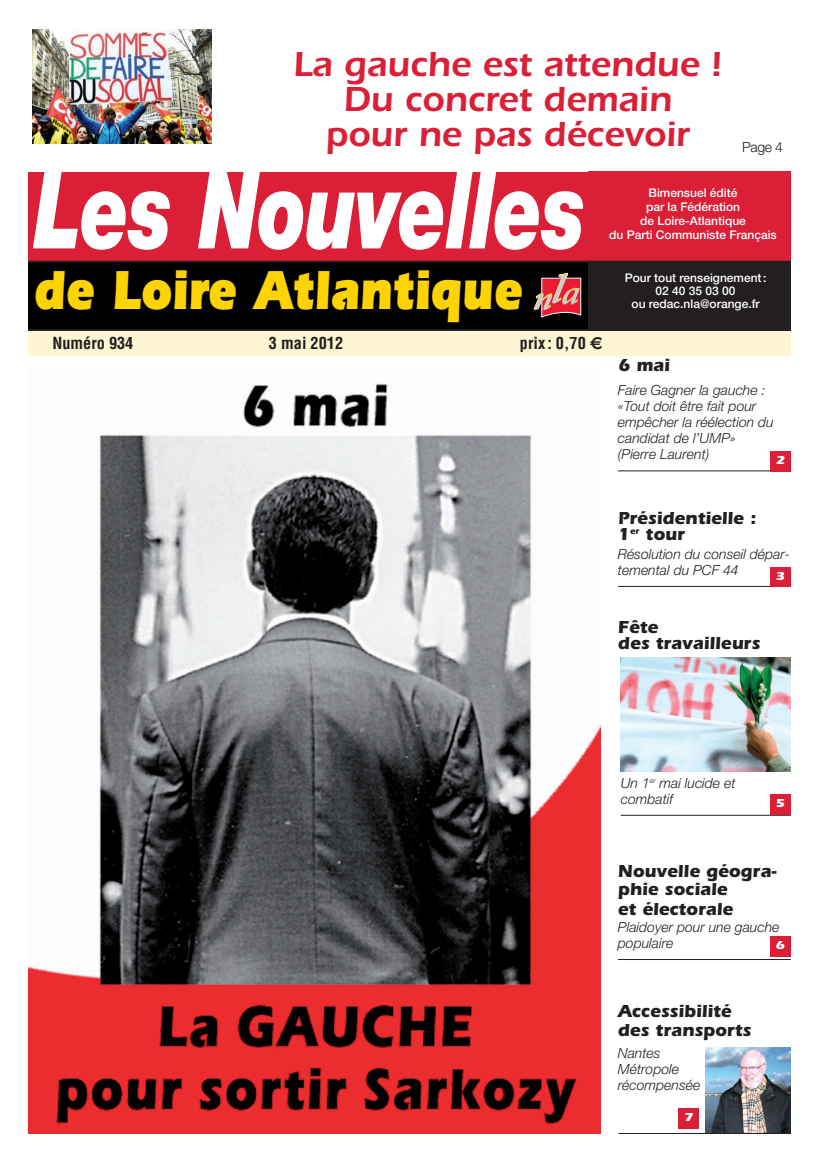
<style>
.page{position:relative;width:819px;height:1162px;background:#fff}
.page>*{position:absolute;margin:0;border:0;box-sizing:border-box;transform-origin:0 0}
.t1{font:107.5px "Helvetica Neue Black Italic+DXNLOR";letter-spacing:-.015em;color:#fff;scale:.73 1}
.t2{font:56.8px "Itc Eras Ultra+WVFWAV";color:#fed304;scale:.8 1}
.t3{font:600 36px/35px "Itc Eras";color:#da1f37;text-align:center}
.t4{font:700 18px/16px "Itc Eras";color:#231f20}
.t5{font:700 condensed 16.3px "Helvetica";color:#231f20}
.t6{font:italic 300 14px/16px "Helvetica Neue";color:#231f20}
.t7{font:300 14px "Helvetica Neue";color:#231f20}
.t8{font:500 12px/13px "Helvetica Neue";color:#fff;text-align:center}
.t9{font:700 12px "Itc Eras";color:#fff;scale:1.18 1}
.s1{font-family:"Euro Quartet";font-stretch:normal}
</style>
<div class="page">
<div style="left:28px;top:259px;width:763px;height:71px;background:#231f20"></div>
<img style="left:28px;top:383px;width:573px;height:751px">
<img style="left:33px;top:30px;width:179px;height:113px">
<hr style="left:618px;top:586px;width:173px;height:1px;background:#231f20">
<div style="left:28px;top:332px;width:763px;height:23px;background:#fef5d2"></div>
<div style="left:770px;top:567px;width:21px;height:20px;background:#da1f37"></div>
<hr style="left:618px;top:471px;width:173px;height:1px;background:#231f20">
<div style="left:770px;top:451px;width:21px;height:20px;background:#da1f37"></div>
<hr style="left:618px;top:959px;width:173px;height:1px;background:#231f20">
<div style="left:770px;top:937px;width:21px;height:20px;background:#da1f37"></div>
<hr style="left:621px;top:815px;width:170px;height:1px;background:#231f20">
<div style="left:770px;top:794px;width:21px;height:21px;background:#da1f37"></div>
<img style="left:621px;top:658px;width:170px;height:113px">
<img style="left:706px;top:1048px;width:85px;height:84px">
<div style="left:678px;top:1108px;width:21px;height:20px;background:#da1f37"></div>
<hr style="left:618px;top:1133px;width:173px;height:1px;background:#231f20">
<div style="left:550px;top:172px;width:241px;height:90px;background:#da1f37"></div>
<div style="left:28px;top:172px;width:560px;height:90px;background:#da1f37"></div>
<div style="left:28px;top:262px;width:560px;height:67px;background:#000"></div>
<svg style="left:534px;top:273px;width:47px;height:45px"></svg>
<hr style="left:28px;top:261px;width:763px;height:2px;background:#231f20">
<p class="t3" style="left:293px;top:51px;width:431px">La gauche est attendue !<br>Du concret demain<br>pour ne pas décevoir</p>
<p class="t7" style="left:742px;top:142px;width:42px">Page 4</p>
<p class="t1" style="left:34px;top:144px;width:758px">Les Nouvelles</p>
<p class="t2" style="left:34px;top:256px;width:612px">de Loire Atlantique</p>
<p class="t8" style="left:640px;top:187px;width:107px;line-height:14px">Bimensuel édité par la Fédération de Loire-Atlantique</p>
<p class="t8" style="left:609px;top:230px;width:169px">du Parti Communiste Français</p>
<p class="t8" style="left:625px;top:272px;width:143px">Pour tout renseignement :<br>02 40 35 03 00<br>ou redac.nla@orange.fr</p>
<p class="t5" style="left:52px;top:336px;width:83px">Numéro 934</p>
<p class="t5" style="left:269px;top:336px;width:76px">3 mai 2012</p>
<p class="t5" style="left:520px;top:336px;width:84px">prix : 0,70 <span class="s1">E</span></p>
<p class="t4" style="left:618px;top:359px;width:53px">6 mai</p>
<p class="t6" style="left:618px;top:384px;width:157px">Faire Gagner la gauche : «Tout doit être fait pour empêcher la réélection du candidat de l’UMP» (Pierre Laurent)</p>
<p class="t9" style="left:776px;top:456px;width:10px">2</p>
<p class="t4" style="left:618px;top:512px;width:140px">Présidentielle :<br>1<sup>er</sup> tour</p>
<p class="t6" style="left:618px;top:547px;width:174px">Résolution du conseil dépar&shy;temental du PCF 44</p>
<p class="t9" style="left:776px;top:572px;width:10px">3</p>
<p class="t4" style="left:618px;top:621px;width:144px">Fête<br>des travailleurs</p>
<p class="t6" style="left:621px;top:776px;width:116px">Un 1<sup>er</sup> mai lucide et combatif</p>
<p class="t9" style="left:776px;top:799px;width:10px">5</p>
<p class="t4" style="left:618px;top:864px;width:160px;line-height:18px">Nouvelle géogra&shy;phie sociale</p>
<p class="t4" style="left:618px;top:904px;width:117px">et électorale</p>
<p class="t6" style="left:618px;top:920px;width:163px">Plaidoyer pour une gauche populaire</p>
<p class="t9" style="left:776px;top:941px;width:10px">6</p>
<p class="t4" style="left:618px;top:1003px;width:135px;line-height:18.8px">Accessibilité des transports</p>
<p class="t6" style="left:618px;top:1047px;width:84px">Nantes<br>Métropole récompensée</p>
<p class="t9" style="left:684px;top:1113px;width:10px">7</p>
</div>
